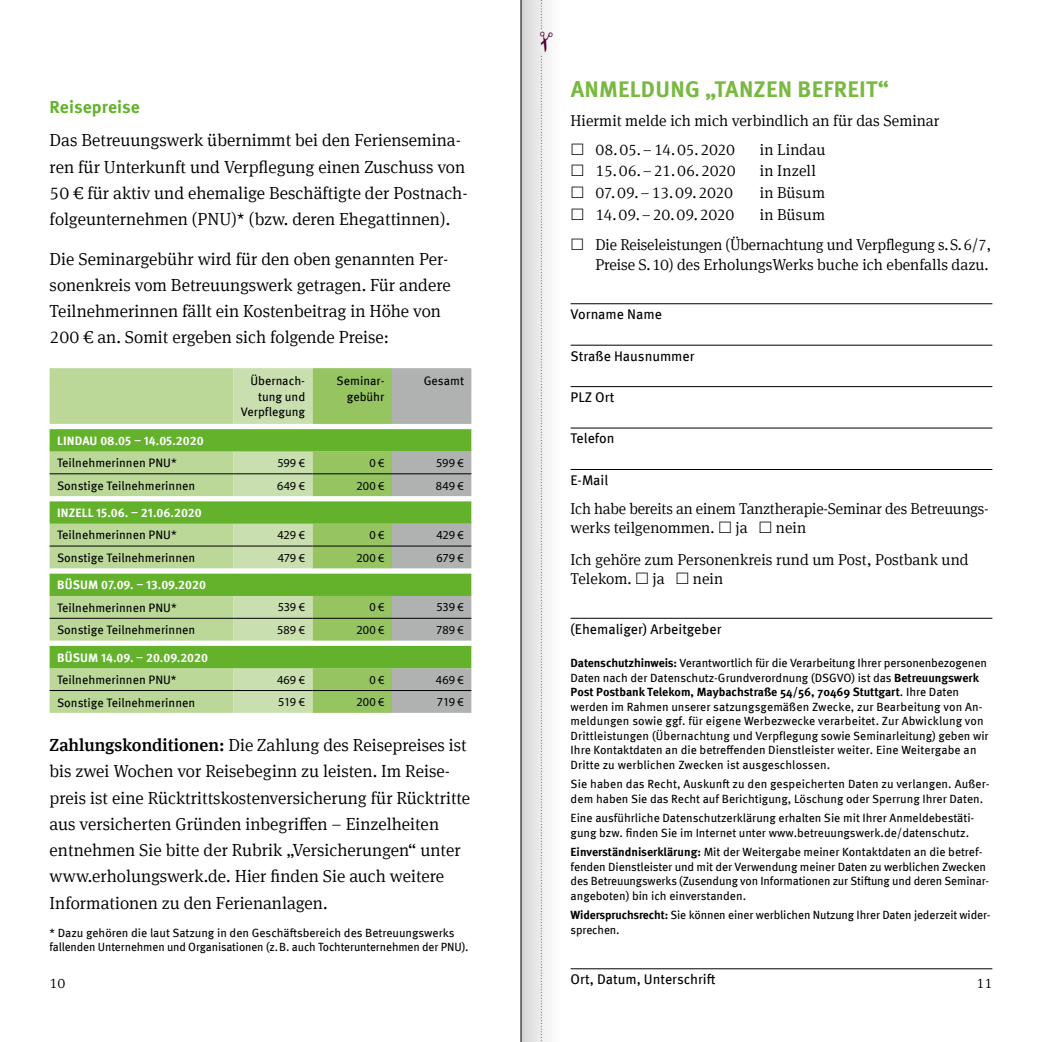
<style>
.page{position:relative;width:1042px;height:1042px;background:#fff}
.page>*{position:absolute;margin:0;border:0;box-sizing:border-box;transform-origin:0 0}
.t1{font:700 22.75px "Meta OT";letter-spacing:.01em;color:#79b940}
.t2{font:300 17.5px/26.2px "Meta Serif Offc";color:#000}
.t3{font:700 17.5px "Meta OT";letter-spacing:.005em;color:#64b22c}
.t4{font:300 15.75px/28.7px "Meta Serif Offc";color:#000}
.t5{font:300 15.75px "Meta Serif Offc";letter-spacing:-.02em;color:#000}
.t6{font:14px "Meta OT";color:#000}
.t7{font:300 14px "Meta Serif Offc";color:#000}
.t8{font:12.25px/15.8px "Meta OT";color:#000;text-align:right}
.t9{font:700 12.25px "Meta OT";color:#fff}
.t10{font:12.25px "Myriad Pro";color:#000}
.t11{font:11.9px/14.5px "Meta OT";color:#000}
.s1{font-weight:700}
.s2{font-family:"Meta Serif OT";font-weight:500}
</style>
<div class="page">
<hr style="left:570px;top:303px;width:422px;height:1px;background:#000">
<hr style="left:570px;top:345px;width:422px;height:1px;background:#000">
<hr style="left:570px;top:386px;width:422px;height:1px;background:#000">
<hr style="left:570px;top:427px;width:422px;height:1px;background:#000">
<hr style="left:570px;top:469px;width:422px;height:1px;background:#000">
<hr style="left:570px;top:618px;width:422px;height:1px;background:#000">
<hr style="left:570px;top:968px;width:422px;height:1px;background:#000">
<div style="left:50px;top:368px;width:183px;height:345px;background:#bcd899"></div>
<svg style="left:233px;top:368px;width:238px;height:345px;background:#b3ca9b"></svg>
<svg style="left:50px;top:429px;width:421px;height:239px;background:#9ac675"></svg>
<hr style="left:50px;top:473px;width:183px;height:1px;background:#000">
<hr style="left:233px;top:473px;width:80px;height:1px;background:#000">
<hr style="left:313px;top:473px;width:79px;height:1px;background:#000">
<hr style="left:392px;top:473px;width:79px;height:1px;background:#000">
<hr style="left:50px;top:545px;width:183px;height:1px;background:#000">
<hr style="left:233px;top:545px;width:80px;height:1px;background:#000">
<hr style="left:313px;top:545px;width:79px;height:1px;background:#000">
<hr style="left:392px;top:545px;width:79px;height:1px;background:#000">
<hr style="left:50px;top:618px;width:183px;height:1px;background:#000">
<hr style="left:233px;top:618px;width:80px;height:1px;background:#000">
<hr style="left:313px;top:618px;width:79px;height:1px;background:#000">
<hr style="left:392px;top:618px;width:79px;height:1px;background:#000">
<hr style="left:50px;top:690px;width:183px;height:1px;background:#000">
<hr style="left:233px;top:690px;width:80px;height:1px;background:#000">
<hr style="left:313px;top:690px;width:79px;height:1px;background:#000">
<hr style="left:392px;top:690px;width:79px;height:1px;background:#000">
<hr style="left:520px;top:0;width:1px;height:1042px;background:#000">
<svg style="left:521px;top:0;width:19px;height:1042px;background:#d9d9d9"></svg>
<svg style="left:540px;top:0;width:8px;height:1042px"></svg>
<h1 class="t1" style="left:571px;top:74px;width:320px">ANMELDUNG „TANZEN BEFREIT“</h1>
<h3 class="t4" style="left:595px;top:106px;width:346px;text-indent:-25px">Hiermit melde ich mich verbindlich an für das Seminar<br>08.05.–14.05.2020</h3>
<h2 class="t3" style="left:50px;top:95px;width:92px">Reisepreise</h2>
<h2 class="t2" style="left:50px;top:128px;width:419px">Das Betreuungswerk übernimmt bei den Feriensemina&shy;ren für Unterkunft und Verpflegung einen Zuschuss von 50 € für aktiv und ehemalige Beschäftigte der Postnach&shy;folgeunternehmen (PNU)* (bzw. deren Ehegattinnen).</h2>
<h2 class="t2" style="left:50px;top:246px;width:403px">Die Seminargebühr wird für den oben genannten Per&shy;sonenkreis vom Betreuungswerk getragen. Für andere Teilnehmerinnen fällt ein Kostenbeitrag in Höhe von 200 € an. Somit ergeben sich folgende Preise:</h2>
<p class="t8" style="left:241px;top:373px;width:66px">Übernach&shy;tung und<br>Verpflegung</p>
<p class="t8" style="left:337px;top:373px;width:49px">Seminar&shy;gebühr</p>
<p class="t8" style="left:424px;top:373px;width:42px">Gesamt</p>
<p class="t9" style="left:57px;top:433px;width:148px">LINDAU 08.05 – 14.05.2020</p>
<p class="t8" style="left:57px;top:455px;width:121px">Teilnehmerinnen PNU*</p>
<p class="t10" style="left:277px;top:455px;width:29px">599 €</p>
<p class="t10" style="left:369px;top:455px;width:17px">0 €</p>
<p class="t10" style="left:436px;top:455px;width:29px">599 €</p>
<p class="t8" style="left:57px;top:478px;width:140px">Sonstige Teilnehmerinnen</p>
<p class="t10" style="left:277px;top:478px;width:30px">649 €</p>
<p class="t10" style="left:356px;top:478px;width:30px">200 €</p>
<p class="t10" style="left:436px;top:478px;width:30px">849 €</p>
<p class="t9" style="left:57px;top:505px;width:146px">INZELL 15.06. – 21.06.2020</p>
<p class="t8" style="left:57px;top:527px;width:121px">Teilnehmerinnen PNU*</p>
<p class="t10" style="left:278px;top:527px;width:29px">429 €</p>
<p class="t10" style="left:369px;top:527px;width:17px">0 €</p>
<p class="t10" style="left:436px;top:527px;width:29px">429 €</p>
<p class="t8" style="left:57px;top:550px;width:140px">Sonstige Teilnehmerinnen</p>
<p class="t10" style="left:278px;top:550px;width:29px">479 €</p>
<p class="t10" style="left:356px;top:550px;width:30px">200 €</p>
<p class="t10" style="left:436px;top:550px;width:29px">679 €</p>
<p class="t9" style="left:57px;top:577px;width:150px">BÜSUM 07.09. – 13.09.2020</p>
<p class="t8" style="left:57px;top:599px;width:121px">Teilnehmerinnen PNU*</p>
<p class="t10" style="left:278px;top:600px;width:29px">539 €</p>
<p class="t10" style="left:369px;top:600px;width:17px">0 €</p>
<p class="t10" style="left:436px;top:600px;width:29px">539 €</p>
<p class="t8" style="left:57px;top:622px;width:140px">Sonstige Teilnehmerinnen</p>
<p class="t10" style="left:277px;top:622px;width:29px">589 €</p>
<p class="t10" style="left:356px;top:622px;width:30px">200 €</p>
<p class="t10" style="left:436px;top:622px;width:29px">789 €</p>
<p class="t9" style="left:57px;top:650px;width:153px">BÜSUM 14.09. – 20.09.2020</p>
<p class="t8" style="left:57px;top:672px;width:121px">Teilnehmerinnen PNU*</p>
<p class="t10" style="left:277px;top:672px;width:30px">469 €</p>
<p class="t10" style="left:369px;top:672px;width:17px">0 €</p>
<p class="t10" style="left:436px;top:672px;width:30px">469 €</p>
<p class="t8" style="left:57px;top:694px;width:140px">Sonstige Teilnehmerinnen</p>
<p class="t10" style="left:278px;top:695px;width:28px">519 €</p>
<p class="t10" style="left:356px;top:695px;width:30px">200 €</p>
<p class="t10" style="left:437px;top:695px;width:28px">719 €</p>
<h3 class="t4" style="left:759px;top:135px;width:67px">in Lindau</h3>
<h3 class="t5" style="left:595px;top:162px;width:142px">15.06.–21.06.2020</h3>
<h3 class="t4" style="left:759px;top:157px;width:58px">in Inzell</h3>
<h3 class="t5" style="left:595px;top:184px;width:139px">07.09.–13.09.2020</h3>
<h3 class="t4" style="left:759px;top:179px;width:67px">in Büsum</h3>
<h3 class="t5" style="left:595px;top:205px;width:140px">14.09.–20.09.2020</h3>
<h3 class="t4" style="left:595px;top:200px;width:397px;line-height:30.4px;text-align:center">in Büsum<br>Die Reiseleistungen (Übernachtung und Verpflegung s.S.6/7,</h3>
<h3 class="t4" style="left:595px;top:250px;width:395px">Preise S.10) des ErholungsWerks buche ich ebenfalls dazu.</h3>
<p class="t6" style="left:570px;top:306px;width:93px">Vorname Name</p>
<p class="t6" style="left:570px;top:347px;width:126px">Straße Hausnummer</p>
<p class="t6" style="left:570px;top:388px;width:45px">PLZ Ort</p>
<p class="t6" style="left:570px;top:430px;width:45px">Telefon</p>
<p class="t6" style="left:570px;top:471px;width:39px">E-Mail</p>
<h3 class="t4" style="left:570px;top:499px;width:420px;line-height:19.2px">Ich habe bereits an einem Tanztherapie-Seminar des Betreuungs&shy;werks teilgenommen.</h3>
<h3 class="t4" style="left:570px;top:512px;width:399px;line-height:31.7px;text-indent:205px">nein<br>Ich gehöre zum Personenkreis rund um Post, Postbank und</h3>
<h3 class="t4" style="left:570px;top:565px;width:62px">Telekom.</h3>
<h3 class="t4" style="left:652px;top:565px;width:14px">ja</h3>
<h3 class="t4" style="left:693px;top:565px;width:32px">nein</h3>
<p class="t6" style="left:570px;top:620px;width:152px">(Ehemaliger) Arbeitgeber</p>
<p class="t11" style="left:570px;top:656px;width:420px"><span class="s1">Datenschutzhinweis:</span> Verantwortlich für die Verarbeitung Ihrer personenbezogenen Daten nach der Datenschutz-Grundverordnung (DSGVO) ist das <span class="s1">Betreuungswerk Post Postbank Telekom, Maybachstraße 54/56, 70469 Stuttgart</span>. Ihre Daten werden im Rahmen unserer satzungsgemäßen Zwecke, zur Bearbeitung von An&shy;meldungen sowie ggf. für eigene Werbezwecke verarbeitet. Zur Abwicklung von Drittleistungen (Übernachtung und Verpflegung sowie Seminarleitung) geben wir Ihre Kontaktdaten an die betreffenden Dienstleister weiter. Eine Weitergabe an Dritte zu werblichen Zwecken ist ausgeschlossen.</p>
<p class="t11" style="left:570px;top:777px;width:420px">Sie haben das Recht, Auskunft zu den gespeicherten Daten zu verlangen. Außer&shy;dem haben Sie das Recht auf Berichtigung, Löschung oder Sperrung Ihrer Daten.</p>
<p class="t11" style="left:570px;top:811px;width:405px">Eine ausführliche Datenschutzerklärung erhalten Sie mit Ihrer Anmeldebestäti&shy;gung bzw. finden Sie im Internet unter www.betreuungswerk.de/datenschutz.</p>
<p class="t11" style="left:570px;top:845px;width:420px"><span class="s1">Einverständniserklärung:</span> Mit der Weitergabe meiner Kontaktdaten an die betref&shy;fenden Dienstleister und mit der Verwendung meiner Daten zu werblichen Zwecken des Betreuungswerks (Zusendung von Informationen zur Stiftung und deren Seminar&shy;angeboten) bin ich einverstanden.</p>
<p class="t11" style="left:570px;top:908px;width:421px"><span class="s1">Widerspruchsrecht:</span> Sie können einer werblichen Nutzung Ihrer Daten jederzeit wider&shy;sprechen.</p>
<p class="t6" style="left:570px;top:970px;width:146px">Ort, Datum, Unterschrift</p>
<h3 class="t4" style="left:735px;top:514px;width:14px">ja</h3>
<p class="t2" style="left:50px;top:732px;width:422px"><span class="s2">Zahlungskonditionen:</span> Die Zahlung des Reisepreises ist bis zwei Wochen vor Reisebeginn zu leisten. Im Reise&shy;preis ist eine Rücktrittskostenversicherung für Rücktritte aus versicherten Gründen inbegriffen – Einzelheiten entnehmen Sie bitte der Rubrik „Versicherungen“ unter www.erholungswerk.de. Hier finden Sie auch weitere Informationen zu den Ferienanlagen.</p>
<p class="t11" style="left:50px;top:925px;width:420px">* Dazu gehören die laut Satzung in den Geschäftsbereich des Betreuungswerks fallenden Unternehmen und Organisationen (z.B. auch Tochterunternehmen der PNU).</p>
<p class="t7" style="left:50px;top:975px;width:17px">10</p>
<p class="t7" style="left:976px;top:975px;width:17px">11</p>
</div>
